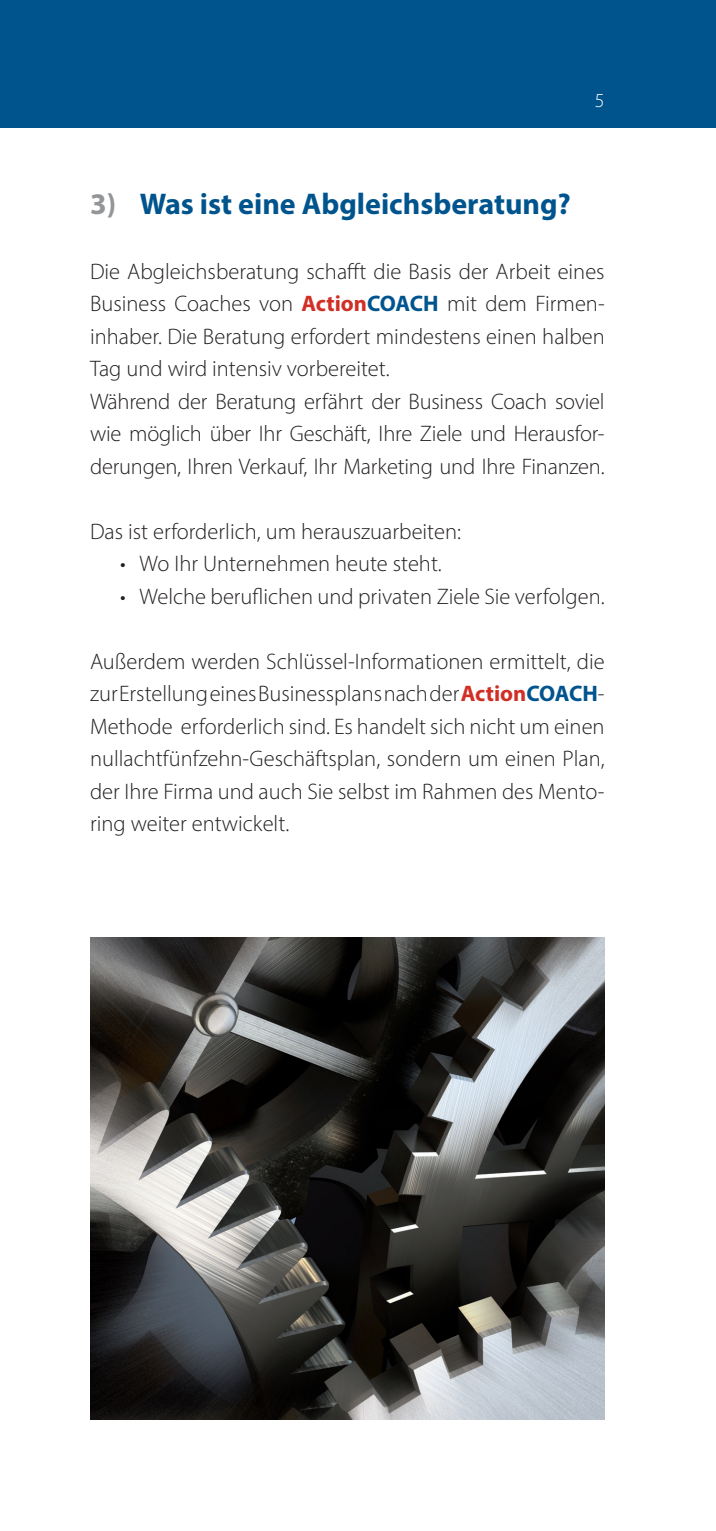
<style>
.page{position:relative;width:716px;height:1531px;background:#fff}
.page>*{position:absolute;margin:0;border:0;box-sizing:border-box;transform-origin:0 0}
.ac_head_13{font:700 30px "Myriad Pro";color:#00548e}
.Absatzformat_1{font:300 22.5px/32.5px "Myriad Pro";color:#231f20;text-align:justify}
.t1{font:300 20px "Myriad Pro";color:#fff}
.s1{color:#939598}
.s2{font-weight:700;color:#d12e25}
.s3{font-weight:700;color:#00548e}
</style>
<div class="page">
<div style="left:0;top:0;width:716px;height:128px;background:#00548e"></div>
<img style="left:90px;top:938px;width:514px;height:481px">
<p class="t1" style="left:595px;top:88px;width:11px">5</p>
<p class="ac_head_13" style="left:90px;top:184px;width:482px"><span class="s1">3)</span> Was ist eine Abgleichsberatung?</p>
<p class="Absatzformat_1" style="left:90px;top:255px;width:516px">Die Abgleichsberatung schafft die Basis der Arbeit eines Business Coaches von <span class="s2">Action</span><span class="s3">COACH</span> mit dem Firmen&shy;inhaber. Die Beratung erfordert mindestens einen halben Tag und wird intensiv vorbereitet.</p>
<p class="Absatzformat_1" style="left:90px;top:385px;width:516px">Während der Beratung erfährt der Business Coach soviel wie möglich über Ihr Geschäft, Ihre Ziele und Herausfor&shy;derungen, Ihren Verkauf, Ihr Marketing und Ihre Finanzen.</p>
<p class="Absatzformat_1" style="left:90px;top:515px;width:372px">Das ist erforderlich, um herauszuarbeiten:</p>
<p class="Absatzformat_1" style="left:120px;top:547px;width:323px">• Wo Ihr Unternehmen heute steht.</p>
<p class="Absatzformat_1" style="left:120px;top:580px;width:486px">• Welche beruflichen und privaten Ziele Sie verfolgen.</p>
<p class="Absatzformat_1" style="left:90px;top:645px;width:516px">Außerdem werden Schlüssel-Informationen ermittelt, die zur Erstellung eines Businessplans nach der <span class="s2">Action</span><span class="s3">COACH</span>-Methode erforderlich sind. Es handelt sich nicht um einen nullachtfünfzehn-Geschäftsplan, sondern um einen Plan, der Ihre Firma und auch Sie selbst im Rahmen des Mento&shy;ring weiter entwickelt.</p>
</div>
